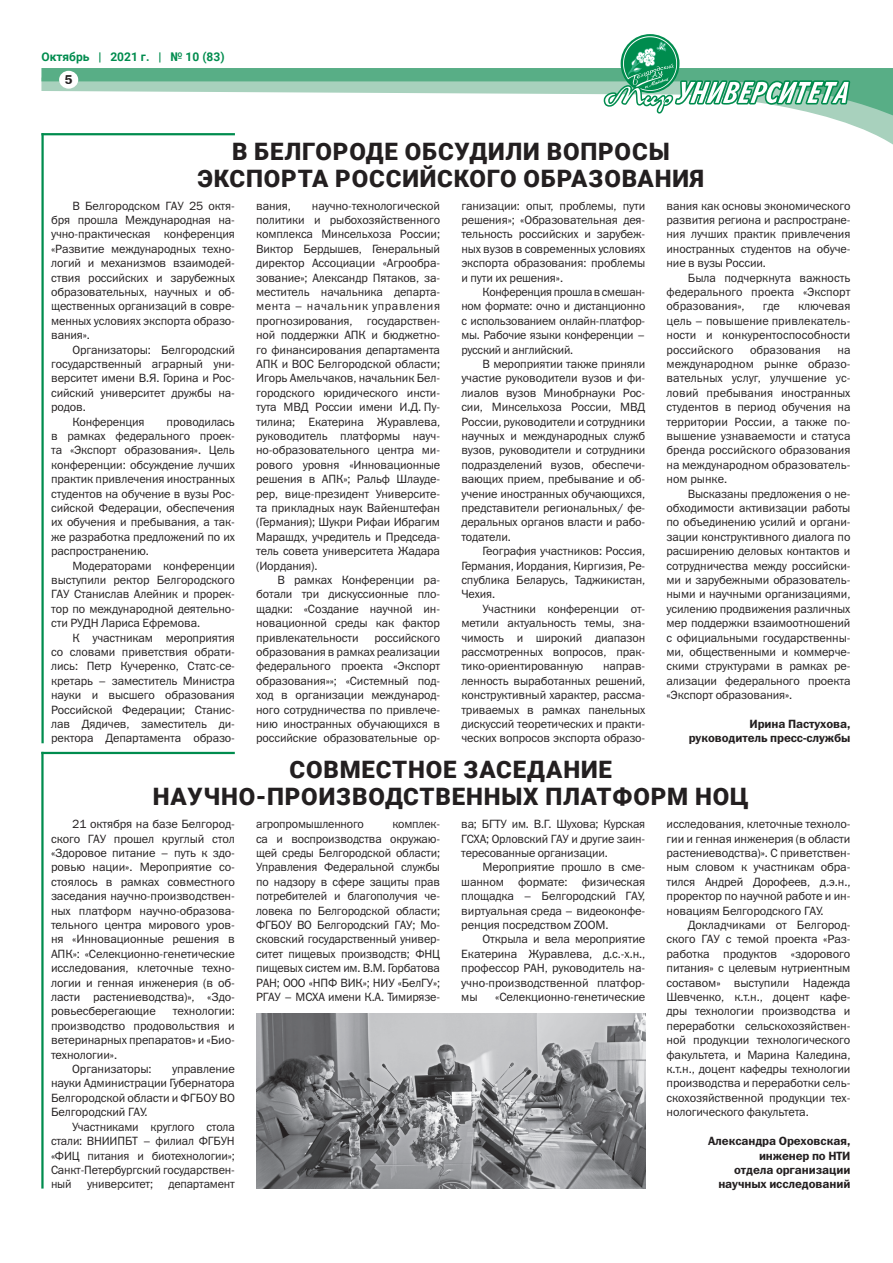
<style>
.page{position:relative;width:893px;height:1263px;background:#fff}
.page>*{position:absolute;margin:0;border:0;box-sizing:border-box;transform-origin:0 0}
.t1{font:900 24px/27px "Roboto";letter-spacing:.035em;color:#231f20;text-align:center}
.t2{font:italic 700 13.5px "Geneva";color:#231f20}
.t3{font:12px/14.4px "Franklin Gothic Book C";letter-spacing:-.01em;color:#231f20;text-align:justify}
.t4{font:12px/14.4px "Franklin Gothic Demi C";letter-spacing:-.01em;color:#231f20;text-align:right}
.t5{font:700 12px "Roboto";color:#008c4e}
</style>
<div class="page">
<svg style="left:44px;top:125px;width:849px;height:20px"></svg>
<svg style="left:41px;top:68px;width:852px;height:57px"></svg>
<div style="left:59px;top:71px;width:19px;height:18px;background:#fff;border-radius:50%"></div>
<svg style="left:601px;top:36px;width:250px;height:91px"></svg>
<hr style="left:41px;top:133px;width:194px;height:2px;background:#008c4e">
<hr style="left:41px;top:752px;width:194px;height:2px;background:#008c4e">
<hr style="left:41px;top:133px;width:3px;height:610px;background:#008c4e">
<hr style="left:41px;top:752px;width:3px;height:436px;background:#008c4e">
<img style="left:256px;top:1014px;width:389px;height:174px">
<p class="t5" style="left:41px;top:48px;width:185px">Октябрь | 2021 г. | № 10 (83)</p>
<p class="t2" style="left:65px;top:73px;width:12px">5</p>
<h1 class="t1" style="left:198px;top:137px;width:507px">В БЕЛГОРОДЕ ОБСУДИЛИ ВОПРОСЫ<br>ЭКСПОРТА РОССИЙСКОГО ОБРАЗОВАНИЯ</h1>
<p class="t3" style="left:51px;top:198px;width:185px;text-indent:21px">В Белгородском ГАУ 25 октя&shy;бря прошла Международная на&shy;учно-практическая конференция «Развитие международных техно&shy;логий и механизмов взаимодей&shy;ствия российских и зарубежных образовательных, научных и об&shy;щественных организаций в совре&shy;менных условиях экспорта образо&shy;вания».</p>
<p class="t3" style="left:72px;top:342px;width:164px">Организаторы: Белгородский</p>
<p class="t3" style="left:51px;top:356px;width:185px">государственный аграрный уни-</p>
<p class="t3" style="left:51px;top:371px;width:185px">верситет имени В.Я. Горина и Рос-</p>
<p class="t3" style="left:51px;top:385px;width:185px">сийский университет дружбы на-</p>
<p class="t3" style="left:51px;top:400px;width:36px">родов.</p>
<p class="t3" style="left:72px;top:414px;width:74px">Конференция</p>
<p class="t3" style="left:461px;top:198px;width:185px">ганизации: опыт, проблемы, пути решения»; «Образовательная дея&shy;тельность российских и зарубеж&shy;ных вузов в современных условиях экспорта образования: проблемы и пути их решения».</p>
<p class="t3" style="left:461px;top:284px;width:185px;text-indent:21px">Конференция прошла в смешан&shy;ном формате: очно и дистанционно с использованием онлайн-платфор&shy;мы. Рабочие языки конференции – русский и английский.</p>
<p class="t3" style="left:461px;top:356px;width:185px;text-indent:21px">В мероприятии также приняли участие руководители вузов и фи&shy;лиалов вузов Минобрнауки Рос&shy;сии, Минсельхоза России, МВД России, руководители и сотрудники научных и международных служб вузов, руководители и сотрудники подразделений вузов, обеспечи&shy;вающих прием, пребывание и об&shy;учение иностранных обучающихся, представители региональных/ фе&shy;деральных органов власти и рабо&shy;тодатели.</p>
<p class="t3" style="left:461px;top:544px;width:185px;text-indent:21px">География участников: Россия, Германия, Иордания, Киргизия, Ре&shy;спублика Беларусь, Таджикистан, Чехия.</p>
<p class="t3" style="left:461px;top:601px;width:185px;text-indent:21px">Участники конференции от&shy;метили актуальность темы, зна&shy;чимость и широкий диапазон рассмотренных вопросов, прак&shy;тико-ориентированную</p>
<p class="t3" style="left:256px;top:198px;width:185px;text-indent:56px">научно-технологической политики и рыбохозяйственного комплекса Минсельхоза России; Виктор Бердышев, Генеральный директор Ассоциации «Агрообра&shy;зование»; Александр Пятаков, за&shy;меститель начальника департа&shy;мента – начальник управления прогнозирования, государствен&shy;ной поддержки АПК и бюджетно&shy;го финансирования департамента АПК и ВОС Белгородской области; Игорь Амельчаков, начальник Бел&shy;городского юридического инсти&shy;тута МВД России имени И.Д. Пу&shy;тилина; Екатерина Журавлева, руководитель платформы науч&shy;но-образовательного центра ми&shy;рового уровня «Инновационные решения в АПК»; Ральф Шлауде&shy;рер, вице-президент Университе&shy;та прикладных наук Вайенштефан (Германия); Шукри Рифаи Ибрагим Марашдх, учредитель и Председа&shy;тель совета университета Жадара (Иордания).</p>
<p class="t3" style="left:256px;top:572px;width:185px;text-indent:21px">В рамках Конференции ра&shy;ботали три дискуссионные пло&shy;щадки: «Создание научной ин&shy;новационной среды как фактор привлекательности</p>
<p class="t3" style="left:256px;top:198px;width:36px">вания,</p>
<p class="t3" style="left:666px;top:198px;width:185px">вания как основы экономического развития региона и распростране&shy;ния лучших практик привлечения иностранных студентов на обуче&shy;ние в вузы России.</p>
<p class="t3" style="left:666px;top:270px;width:185px;text-indent:21px">Была подчеркнута важность федерального проекта «Экспорт образования»,</p>
<p class="t3" style="left:666px;top:299px;width:185px;text-indent:131px">ключевая цель – повышение привлекатель&shy;ности и конкурентоспособности российского</p>
<p class="t3" style="left:763px;top:299px;width:18px">где</p>
<p class="t3" style="left:750px;top:342px;width:72px">образования</p>
<p class="t3" style="left:666px;top:342px;width:185px;text-indent:171px">на международном рынке образо&shy;вательных услуг, улучшение ус&shy;ловий пребывания иностранных студентов в период обучения на территории России, а также по&shy;вышение узнаваемости и статуса бренда российского образования на международном образователь&shy;ном рынке.</p>
<p class="t3" style="left:666px;top:486px;width:185px;text-indent:21px">Высказаны предложения о не&shy;обходимости активизации работы по объединению усилий и органи&shy;зации конструктивного диалога по расширению деловых контактов и сотрудничества между российски&shy;ми и зарубежными образователь&shy;ными и научными организациями, усилению продвижения различных мер поддержки взаимоотношений с официальными государственны&shy;ми, общественными и коммерче&shy;скими структурами в рамках ре&shy;ализации федерального проекта «Экспорт образования».</p>
<p class="t4" style="left:689px;top:716px;width:163px">Ирина Пастухова, руководитель пресс-службы</p>
<h1 class="t1" style="left:153px;top:755px;width:597px">СОВМЕСТНОЕ ЗАСЕДАНИЕ<br>НАУЧНО-ПРОИЗВОДСТВЕННЫХ ПЛАТФОРМ НОЦ</h1>
<p class="t3" style="left:51px;top:817px;width:185px;text-indent:21px">21 октября на базе Белгород&shy;ского ГАУ прошел круглый стол «Здоровое питание – путь к здо&shy;ровью нации». Мероприятие со&shy;стоялось в рамках совместного заседания научно-производствен&shy;ных платформ научно-образова&shy;тельного центра мирового уров&shy;ня «Инновационные решения в АПК»: «Селекционно-генетические исследования, клеточные техно&shy;логии и генная инженерия (в об&shy;ласти растениеводства)», «Здо&shy;ровьесберегающие</p>
<p class="t3" style="left:51px;top:414px;width:185px;text-indent:115px">проводилась в рамках федерального проек&shy;та «Экспорт образования». Цель конференции: обсуждение лучших практик привлечения иностранных студентов на обучение в вузы Рос&shy;сийской Федерации, обеспечения их обучения и пребывания, а так&shy;же разработка предложений по их распространению.</p>
<p class="t3" style="left:51px;top:558px;width:185px;text-indent:21px">Модераторами конференции выступили ректор Белгородского ГАУ Станислав Алейник и прорек&shy;тор по международной деятельно&shy;сти РУДН Лариса Ефремова.</p>
<p class="t3" style="left:51px;top:630px;width:185px;text-indent:21px">К участникам мероприятия со словами приветствия обрати&shy;лись: Петр Кучеренко, Статс-се&shy;кретарь – заместитель Министра науки и высшего образования Российской Федерации; Станис&shy;лав Дядичев, заместитель ди&shy;ректора Департамента образо-</p>
<p class="t3" style="left:256px;top:630px;width:185px;text-indent:118px">российского образования в рамках реализации федерального проекта «Экспорт образования»»; «Системный под&shy;ход в организации международ&shy;ного сотрудничества по привлече&shy;нию иностранных обучающихся в российские образовательные ор-</p>
<p class="t3" style="left:461px;top:659px;width:185px;text-indent:142px">направ&shy;ленность выработанных решений, конструктивный характер, рассма&shy;триваемых в рамках панельных дискуссий теоретических и практи&shy;ческих вопросов экспорта образо-</p>
<p class="t3" style="left:256px;top:817px;width:185px;text-indent:136px">комплек&shy;са и воспроизводства окружаю&shy;щей среды Белгородской области; Управления Федеральной службы по надзору в сфере защиты прав потребителей и благополучия че&shy;ловека по Белгородской области; ФГБОУ ВО Белгородский ГАУ; Мо&shy;сковский государственный универ&shy;ситет пищевых производств; ФНЦ пищевых систем им. В.М. Горбатова РАН; ООО «НПФ ВИК»; НИУ «БелГУ»; РГАУ – МСХА имени К.А. Тимирязе-</p>
<p class="t3" style="left:461px;top:817px;width:185px">ва; БГТУ им. В.Г. Шухова; Курская ГСХА; Орловский ГАУ и другие заин&shy;тересованные организации.</p>
<p class="t3" style="left:666px;top:817px;width:185px">исследования, клеточные техноло&shy;гии и генная инженерия (в области растениеводства)». С приветствен&shy;ным словом к участникам обра&shy;тился Андрей Дорофеев, д.э.н., проректор по научной работе и ин&shy;новациям Белгородского ГАУ.</p>
<p class="t3" style="left:666px;top:918px;width:185px;text-indent:21px">Докладчиками от Белгород&shy;ского ГАУ с темой проекта «Раз&shy;работка продуктов «здорового питания» с целевым нутриентным составом» выступили Надежда Шевченко, к.т.н., доцент кафе&shy;дры технологии производства и переработки сельскохозяйствен&shy;ной продукции технологического факультета, и Марина Каледина, к.т.н., доцент кафедры технологии производства и переработки сель&shy;скохозяйственной продукции тех&shy;нологического факультета.</p>
<p class="t4" style="left:708px;top:1133px;width:144px">Александра Ореховская, инженер по НТИ<br>отдела организации научных исследований</p>
<p class="t3" style="left:256px;top:817px;width:109px">агропромышленного</p>
<p class="t3" style="left:461px;top:860px;width:185px;text-indent:21px">Мероприятие прошло в сме&shy;шанном формате: физическая площадка – Белгородский ГАУ, виртуальная среда – видеоконфе&shy;ренция посредством ZOOM.</p>
<p class="t3" style="left:461px;top:932px;width:185px;text-indent:21px">Открыла и вела мероприятие Екатерина Журавлева, д.с.-х.н., профессор РАН, руководитель на&shy;учно-производственной платфор&shy;мы</p>
<p class="t3" style="left:495px;top:990px;width:151px">«Селекционно-генетические</p>
<p class="t3" style="left:173px;top:1004px;width:63px">технологии:</p>
<p class="t3" style="left:51px;top:1018px;width:185px">производство продовольствия и</p>
<p class="t3" style="left:51px;top:1033px;width:185px">ветеринарных препаратов» и «Био-</p>
<p class="t3" style="left:51px;top:1047px;width:68px">технологии».</p>
<p class="t3" style="left:72px;top:1062px;width:81px">Организаторы:</p>
<p class="t3" style="left:51px;top:1062px;width:185px;text-indent:121px">управление науки Администрации Губернатора Белгородской области и ФГБОУ ВО Белгородский ГАУ.</p>
<p class="t3" style="left:51px;top:1119px;width:185px;text-indent:21px">Участниками круглого стола стали: ВНИИПБТ – филиал ФГБУН «ФИЦ питания и биотехнологии»; Санкт-Петербургский государствен&shy;ный</p>
<p class="t3" style="left:87px;top:1177px;width:68px">университет;</p>
<p class="t3" style="left:168px;top:1177px;width:68px">департамент</p>
</div>
